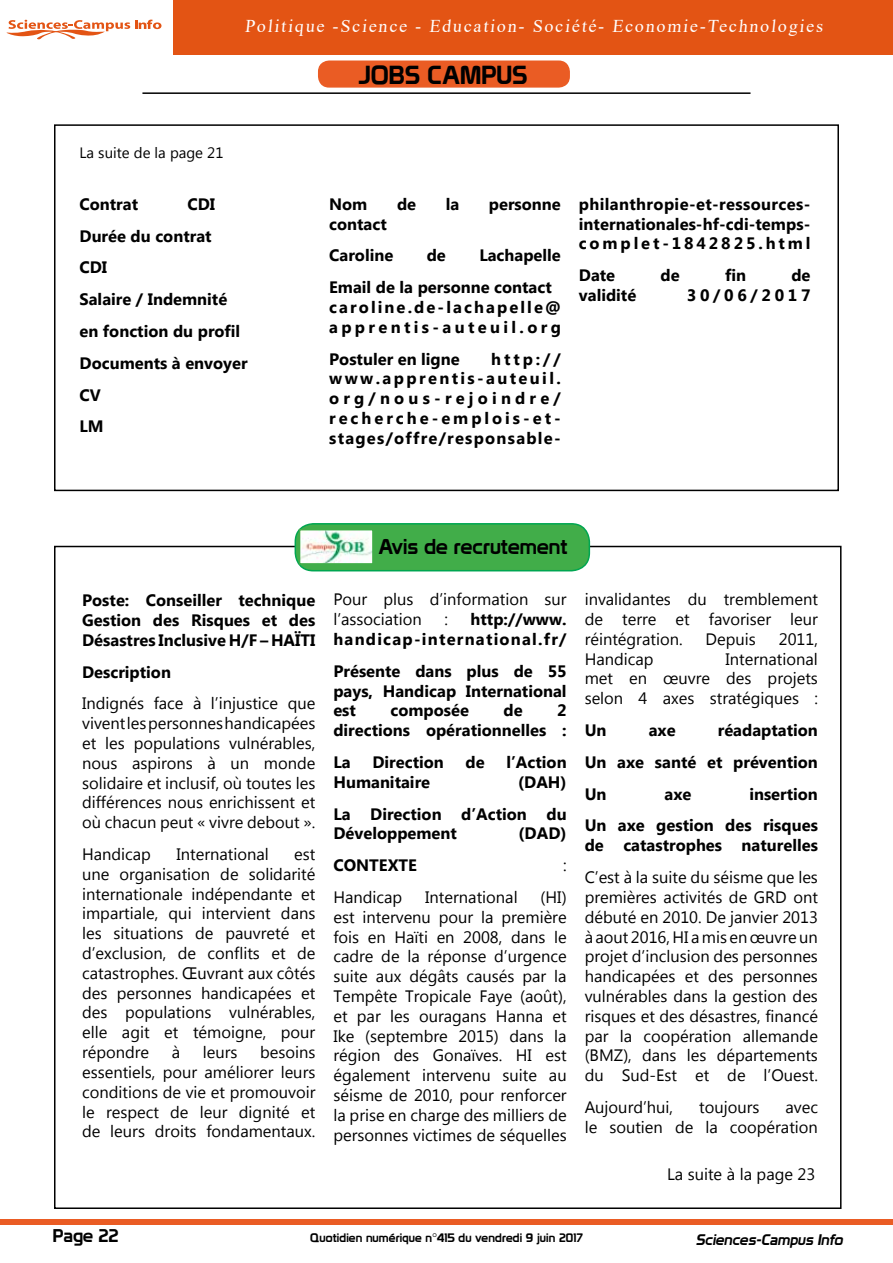
<style>
.page{position:relative;width:893px;height:1263px;background:#fff}
.page>*{position:absolute;margin:0;border:0;box-sizing:border-box;transform-origin:0 0}
.t1{font:25.5px "Prototype";color:#000}
.t2{font:21px "Prototype";color:#000}
.t3{font:18px "Times New Roman";color:#fff}
.t4{font:18px "Prototype";color:#000}
.t5{font:16.5px/19.8px "Myanmar Text";color:#000;text-align:justify}
.t6{font:700 16.5px/31.8px "Myanmar Text";color:#000;text-align:justify}
.t7{font:700 16.5px/19.8px "Myanmar Text";letter-spacing:.125em;color:#000}
.t8{font:700 16.5px/19.8px "Myanmar Text";letter-spacing:.075em;color:#000;text-align:right}
.t9{font:italic 15px "Prototype";color:#000}
.t10{font:15px "Myanmar Text";color:#000}
.t11{font:12px "Prototype";letter-spacing:.01em;color:#000}
</style>
<div class="page">
<div style="left:1px;top:1219px;width:892px;height:6px;background:#ea5c24"></div>
<div style="left:54px;top:124px;width:785px;height:367px;border:2px solid #000"></div>
<hr style="left:142px;top:92px;width:608px;height:2px;background:#000">
<div style="left:319px;top:61px;width:250px;height:26px;background:#ea5c24;border-radius:11px"></div>
<div style="left:318px;top:61px;width:252px;height:27px;border:2px solid #ea5c24;border-radius:11px"></div>
<div style="left:295px;top:524px;width:294px;height:47px;background:#41ad49;border-radius:18px"></div>
<div style="left:295px;top:523px;width:295px;height:48px;border:2px solid #00a651;border-radius:18px"></div>
<img style="left:302px;top:532px;width:69px;height:30px">
<div style="left:299px;top:529px;width:75px;height:36px;border:2px solid #41ad49"></div>
<svg style="left:6px;top:20px;width:155px;height:20px"></svg>
<div style="left:173px;top:0;width:720px;height:54px;background:#e35414"></div>
<p class="t3" style="left:245px;top:13px;width:582px">Politique -Science - Education- Société- Economie-Technologies</p>
<h1 class="t1" style="left:359px;top:60px;width:170px">JOBS CAMPUS</h1>
<p class="t10" style="left:80px;top:144px;width:145px">La suite de la page 21</p>
<p class="t6" style="left:80px;top:188px;width:170px;text-align:left;text-indent:108px">CDI<br>Durée du contrat<br>CDI<br>Salaire / Indemnité en fonction du profil<br>Documents à envoyer<br>CV<br>LM</p>
<p class="t6" style="left:329px;top:188px;width:40px">Nom</p>
<p class="t6" style="left:397px;top:188px;width:21px">de</p>
<p class="t6" style="left:446px;top:188px;width:15px">la</p>
<p class="t6" style="left:489px;top:188px;width:73px">personne</p>
<p class="t6" style="left:80px;top:188px;width:60px">Contrat</p>
<p class="t6" style="left:329px;top:208px;width:66px">contact<br>Caroline</p>
<p class="t6" style="left:329px;top:240px;width:233px;text-indent:150px">Lachapelle<br>Email de la personne contact</p>
<p class="t7" style="left:329px;top:297px;width:233px">caroline.de-lachapelle@ apprentis-auteuil.org</p>
<p class="t6" style="left:329px;top:343px;width:132px">Postuler en ligne</p>
<p class="t6" style="left:427px;top:240px;width:21px">de</p>
<p class="t6" style="left:329px;top:349px;width:233px;line-height:19.8px;text-indent:162px">http:// www.apprentis-auteuil. org/nous-rejoindre/ recherche-emplois-et&shy;stages/offre/responsable-</p>
<p class="t6" style="left:579px;top:194px;width:233px;line-height:19.8px">philanthropie-et-ressources&shy;internationales-hf-cdi-temps&shy;complet-1842825.html</p>
<p class="t6" style="left:579px;top:259px;width:38px">Date</p>
<p class="t6" style="left:661px;top:259px;width:21px">de</p>
<p class="t6" style="left:725px;top:259px;width:22px">fin</p>
<p class="t6" style="left:791px;top:259px;width:21px">de</p>
<p class="t6" style="left:579px;top:279px;width:59px">validité</p>
<p class="t6" style="left:687px;top:279px;width:125px">30/06/2017</p>
<p class="t6" style="left:82px;top:591px;width:235px;line-height:19.8px">Poste: Conseiller technique Gestion des Risques et des Désastres Inclusive H/F – HAÏTI</p>
<p class="t6" style="left:82px;top:656px;width:90px">Description</p>
<p class="t5" style="left:82px;top:694px;width:235px">Indignés face à l’injustice que vivent les personnes handicapées et les populations vulnérables, nous aspirons à un monde solidaire et inclusif, où toutes les différences nous enrichissent et où chacun peut « vivre debout ».</p>
<p class="t5" style="left:82px;top:844px;width:70px">Handicap</p>
<p class="t5" style="left:176px;top:844px;width:94px">International</p>
<p class="t5" style="left:82px;top:844px;width:235px;text-indent:212px">est une organisation de solidarité internationale indépendante et impartiale, qui intervient dans les situations de pauvreté et d’exclusion, de conflits et de catastrophes. Œuvrant aux côtés des personnes handicapées et des populations vulnérables, elle agit et témoigne, pour répondre</p>
<p class="t5" style="left:172px;top:1042px;width:10px">à</p>
<p class="t5" style="left:203px;top:1042px;width:36px">leurs</p>
<p class="t5" style="left:82px;top:1042px;width:235px;text-indent:178px">besoins essentiels, pour améliorer leurs conditions de vie et promouvoir le respect de leur dignité et de leurs droits fondamentaux.</p>
<p class="t2" style="left:379px;top:534px;width:190px">Avis de recrutement</p>
<p class="t5" style="left:333px;top:590px;width:235px">Pour plus d’information sur l’association</p>
<p class="t8" style="left:333px;top:609px;width:235px">http://www. handicap-international.fr/</p>
<p class="t6" style="left:333px;top:661px;width:235px;line-height:19.8px">Présente dans plus de 55 pays, Handicap International est</p>
<p class="t5" style="left:444px;top:609px;width:5px">:</p>
<p class="t6" style="left:390px;top:695px;width:80px">composée</p>
<p class="t6" style="left:504px;top:695px;width:21px">de</p>
<p class="t6" style="left:333px;top:701px;width:235px;line-height:19.8px;text-align:right">2<br>directions opérationnelles :</p>
<p class="t6" style="left:333px;top:746px;width:19px">La</p>
<p class="t6" style="left:372px;top:746px;width:73px">Direction</p>
<p class="t6" style="left:466px;top:746px;width:21px">de</p>
<p class="t6" style="left:506px;top:746px;width:62px">l’Action</p>
<p class="t6" style="left:333px;top:766px;width:98px">Humanitaire</p>
<p class="t6" style="left:333px;top:766px;width:235px;text-align:right">(DAH)<br>La Direction d’Action du</p>
<p class="t6" style="left:333px;top:818px;width:125px">Développement</p>
<p class="t6" style="left:519px;top:818px;width:50px">(DAD)</p>
<p class="t6" style="left:333px;top:849px;width:85px">CONTEXTE</p>
<p class="t5" style="left:563px;top:855px;width:5px">:</p>
<p class="t5" style="left:333px;top:887px;width:70px">Handicap</p>
<p class="t5" style="left:425px;top:887px;width:94px">International</p>
<p class="t5" style="left:333px;top:887px;width:235px;text-indent:207px">(HI) est intervenu pour la première fois en Haïti en 2008, dans le cadre de la réponse d’urgence suite aux dégâts causés par la Tempête Tropicale Faye (août), et par les ouragans Hanna et Ike (septembre 2015) dans la région des Gonaïves. HI est également intervenu suite au séisme de 2010, pour renforcer la prise en charge des milliers de personnes victimes de séquelles</p>
<p class="t5" style="left:585px;top:590px;width:235px">invalidantes du tremblement de terre et favoriser leur réintégration.</p>
<p class="t5" style="left:706px;top:629px;width:52px">Depuis</p>
<p class="t5" style="left:779px;top:629px;width:41px">2011,</p>
<p class="t5" style="left:585px;top:649px;width:235px;text-indent:141px">International met en œuvre des projets selon 4 axes stratégiques :</p>
<p class="t6" style="left:585px;top:714px;width:23px">Un</p>
<p class="t6" style="left:649px;top:714px;width:28px">axe</p>
<p class="t5" style="left:585px;top:649px;width:70px">Handicap</p>
<p class="t6" style="left:585px;top:714px;width:235px;text-indent:133px">réadaptation Un axe santé et prévention Un</p>
<p class="t6" style="left:585px;top:778px;width:235px;text-align:right">insertion<br>Un axe gestion des risques</p>
<p class="t6" style="left:585px;top:830px;width:235px">de catastrophes naturelles</p>
<p class="t5" style="left:585px;top:867px;width:235px">C’est à la suite du séisme que les premières activités de GRD ont débuté en 2010. De janvier 2013 à aout 2016, HI a mis en œuvre un projet d’inclusion des personnes handicapées et des personnes vulnérables dans la gestion des risques et des désastres, financé par la coopération allemande (BMZ), dans les départements du Sud-Est et de l’Ouest.</p>
<p class="t5" style="left:585px;top:1097px;width:90px">Aujourd’hui,</p>
<p class="t5" style="left:699px;top:1097px;width:62px">toujours</p>
<p class="t6" style="left:664px;top:778px;width:28px">axe</p>
<p class="t5" style="left:585px;top:1097px;width:235px;text-align:right">avec<br>le soutien de la coopération</p>
<p class="t5" style="left:667px;top:1165px;width:150px">La suite à la page 23</p>
<p class="t4" style="left:53px;top:1225px;width:67px">Page 22</p>
<p class="t11" style="left:310px;top:1230px;width:274px">Quotidien numérique n°415 du vendredi 9 juin 2017</p>
<p class="t9" style="left:696px;top:1231px;width:152px">Sciences-Campus Info</p>
</div>
